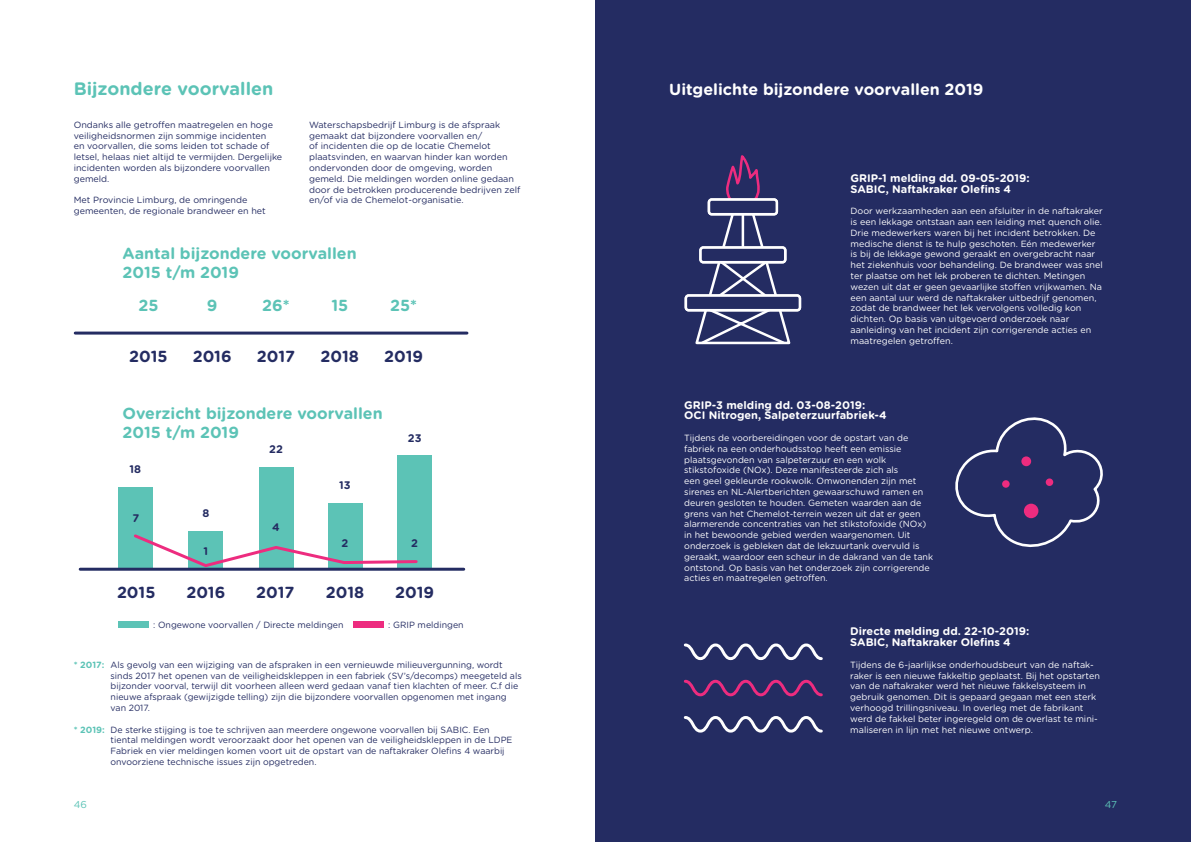
<style>
.page{position:relative;width:1191px;height:842px;background:#fff}
.page>*{position:absolute;margin:0;border:0;box-sizing:border-box;transform-origin:0 0}
.t1{font:700 18px "Gotham Rounded";color:#5cc3b6}
.t2{font:700 16px/19.2px "Gotham Rounded";color:#5cc3b6}
.t3{font:700 16px "Gotham Rounded";color:#242c62}
.t4{font:700 16px "Gotham Rounded";color:#fff}
.t5{font:700 11px/10.8px "Gotham Rounded";color:#fff}
.t6{font:700 11px "Gotham Rounded";color:#242c62}
.t7{font:10px "Gotham Rounded";color:#5cc3b6}
.t8{font:9px/10.8px "Gotham Rounded";color:#fff}
.t9{font:9px/10.8px "Gotham Rounded";color:#242c62}
.s1{font-weight:700;color:#5cc3b6}
</style>
<div class="page">
<div style="left:595px;top:0;width:596px;height:842px;background:#242c62"></div>
<hr style="left:75px;top:332px;width:392px;height:3px;background:#242c62">
<div style="left:118px;top:487px;width:34px;height:82px;background:#5cc3b6"></div>
<div style="left:259px;top:467px;width:34px;height:102px;background:#5cc3b6"></div>
<div style="left:328px;top:503px;width:34px;height:66px;background:#5cc3b6"></div>
<div style="left:397px;top:456px;width:35px;height:113px;background:#5cc3b6"></div>
<div style="left:189px;top:531px;width:34px;height:38px;background:#5cc3b6"></div>
<hr style="left:80px;top:568px;width:384px;height:3px;background:#242c62">
<svg style="left:131px;top:532px;width:288px;height:36px"></svg>
<div style="left:118px;top:621px;width:30px;height:6px;background:#5cc3b6"></div>
<div style="left:353px;top:621px;width:30px;height:6px;background:#ed2c7f"></div>
<svg style="left:693px;top:155px;width:99px;height:190px"></svg>
<div style="left:709px;top:200px;width:68px;height:14px;background:#242c62;border-radius:3px"></div>
<div style="left:707px;top:198px;width:71px;height:17px;border:3px solid #fff;border-radius:3px"></div>
<div style="left:686px;top:296px;width:114px;height:14px;background:#242c62;border-radius:3px"></div>
<div style="left:684px;top:294px;width:117px;height:17px;border:3px solid #fff;border-radius:3px"></div>
<div style="left:700px;top:248px;width:85px;height:14px;background:#242c62;border-radius:3px"></div>
<div style="left:699px;top:246px;width:87px;height:17px;border:3px solid #fff;border-radius:3px"></div>
<svg style="left:955px;top:417px;width:148px;height:131px"></svg>
<div style="left:1024px;top:504px;width:14px;height:14px;background:#ed2c7f;border-radius:50%"></div>
<div style="left:1021px;top:456px;width:10px;height:10px;background:#ed2c7f;border-radius:50%"></div>
<div style="left:1045px;top:478px;width:8px;height:8px;background:#ed2c7f;border-radius:50%"></div>
<div style="left:1002px;top:480px;width:7px;height:8px;background:#ed2c7f;border-radius:50%"></div>
<svg style="left:683px;top:643px;width:140px;height:90px"></svg>
<h1 class="t1" style="left:74px;top:76px;width:201px">Bijzondere voorvallen</h1>
<p class="t9" style="left:74px;top:119px;width:210px">Ondanks alle getroffen maatregelen en hoge veiligheidsnormen zijn sommige incidenten<br>en voorvallen, die soms leiden tot schade of letsel, helaas niet altijd te vermijden. Dergelijke incidenten worden als bijzondere voorvallen gemeld.</p>
<p class="t9" style="left:74px;top:194px;width:194px">Met Provincie Limburg, de omringende gemeenten, de regionale brandweer en het</p>
<p class="t9" style="left:309px;top:119px;width:213px">Waterschapsbedrijf Limburg is de afspraak gemaakt dat bijzondere voorvallen en/<br>of incidenten die op de locatie Chemelot plaatsvinden, en waarvan hinder kan worden ondervonden door de omgeving, worden gemeld. Die meldingen worden online gedaan door de betrokken producerende bedrijven zelf en/of via de Chemelot-organisatie.</p>
<h2 class="t2" style="left:122px;top:243px;width:236px">Aantal bijzondere voorvallen<br>2015 t/m 2019</h2>
<h2 class="t2" style="left:138px;top:295px;width:22px">25</h2>
<h2 class="t2" style="left:207px;top:295px;width:12px">9</h2>
<h2 class="t2" style="left:262px;top:295px;width:29px">26*</h2>
<h2 class="t2" style="left:331px;top:295px;width:18px">15</h2>
<h2 class="t2" style="left:390px;top:295px;width:28px">25*</h2>
<h2 class="t3" style="left:129px;top:345px;width:40px">2015</h2>
<h2 class="t3" style="left:193px;top:345px;width:40px">2016</h2>
<h2 class="t3" style="left:257px;top:345px;width:40px">2017</h2>
<h2 class="t3" style="left:320px;top:345px;width:40px">2018</h2>
<h2 class="t3" style="left:384px;top:345px;width:40px">2019</h2>
<h2 class="t2" style="left:122px;top:403px;width:262px">Overzicht bijzondere voorvallen<br>2015 t/m 2019</h2>
<p class="t6" style="left:129px;top:461px;width:13px">18</p>
<p class="t6" style="left:132px;top:510px;width:8px">7</p>
<p class="t6" style="left:202px;top:505px;width:8px">8</p>
<p class="t6" style="left:269px;top:441px;width:15px">22</p>
<p class="t6" style="left:272px;top:519px;width:9px">4</p>
<p class="t6" style="left:339px;top:477px;width:13px">13</p>
<p class="t6" style="left:408px;top:430px;width:15px">23</p>
<p class="t6" style="left:203px;top:543px;width:6px">1</p>
<p class="t6" style="left:342px;top:535px;width:8px">2</p>
<p class="t6" style="left:411px;top:535px;width:8px">2</p>
<h2 class="t3" style="left:117px;top:581px;width:40px">2015</h2>
<h2 class="t3" style="left:186px;top:581px;width:40px">2016</h2>
<h2 class="t3" style="left:256px;top:581px;width:40px">2017</h2>
<h2 class="t3" style="left:326px;top:581px;width:40px">2018</h2>
<h2 class="t3" style="left:395px;top:581px;width:40px">2019</h2>
<p class="t9" style="left:153px;top:619px;width:192px">: Ongewone voorvallen / Directe meldingen</p>
<p class="t9" style="left:388px;top:619px;width:77px">: GRIP meldingen</p>
<p class="t9" style="left:111px;top:659px;width:413px;text-indent:-37px"><span class="s1">* 2017:</span> Als gevolg van een wijziging van de afspraken in een vernieuwde milieuvergunning, wordt sinds 2017 het openen van de veiligheidskleppen in een fabriek (SV’s/decomps) meegeteld als bijzonder voorval, terwijl dit voorheen alleen werd gedaan vanaf tien klachten of meer. C.f die nieuwe afspraak (gewijzigde telling) zijn die bijzondere voorvallen opgenomen met ingang van 2017.</p>
<p class="t9" style="left:111px;top:724px;width:403px;text-indent:-37px"><span class="s1">* 2019:</span> De sterke stijging is toe te schrijven aan meerdere ongewone voorvallen bij SABIC. Een tiental meldingen wordt veroorzaakt door het openen van de veiligheidskleppen in de LDPE Fabriek en vier meldingen komen voort uit de opstart van de naftakraker Olefins 4 waarbij onvoorziene technische issues zijn opgetreden.</p>
<h2 class="t4" style="left:669px;top:78px;width:316px">Uitgelichte bijzondere voorvallen 2019</h2>
<p class="t5" style="left:850px;top:172px;width:181px">GRIP-1 melding dd. 09-05-2019:<br>SABIC, Naftakraker Olefins 4</p>
<p class="t8" style="left:850px;top:205px;width:254px">Door werkzaamheden aan een afsluiter in de naftakraker is een lekkage ontstaan aan een leiding met quench olie.<br>Drie medewerkers waren bij het incident betrokken. De medische dienst is te hulp geschoten. Eén medewerker is bij de lekkage gewond geraakt en overgebracht naar het ziekenhuis voor behandeling. De brandweer was snel ter plaatse om het lek proberen te dichten. Metingen wezen uit dat er geen gevaarlijke stoffen vrijkwamen. Na een aantal uur werd de naftakraker uitbedrijf genomen, zodat de brandweer het lek vervolgens volledig kon dichten. Op basis van uitgevoerd onderzoek naar aanleiding van het incident zijn corrigerende acties en maatregelen getroffen.</p>
<p class="t5" style="left:684px;top:399px;width:204px">GRIP-3 melding dd. 03-08-2019:<br>OCI Nitrogen, Salpeterzuurfabriek-4</p>
<p class="t8" style="left:684px;top:432px;width:250px">Tijdens de voorbereidingen voor de opstart van de fabriek na een onderhoudsstop heeft een emissie plaatsgevonden van salpeterzuur en een wolk stikstofoxide (NOx). Deze manifesteerde zich als<br>een geel gekleurde rookwolk. Omwonenden zijn met sirenes en NL-Alertberichten gewaarschuwd ramen en deuren gesloten te houden. Gemeten waarden aan de grens van het Chemelot-terrein wezen uit dat er geen alarmerende concentraties van het stikstofoxide (NOx) in het bewoonde gebied werden waargenomen. Uit onderzoek is gebleken dat de lekzuurtank overvuld is geraakt, waardoor een scheur in de dakrand van de tank ontstond. Op basis van het onderzoek zijn corrigerende acties en maatregelen getroffen.</p>
<p class="t5" style="left:850px;top:626px;width:180px">Directe melding dd. 22-10-2019:<br>SABIC, Naftakraker Olefins 4</p>
<p class="t8" style="left:850px;top:659px;width:251px">Tijdens de 6-jaarlijkse onderhoudsbeurt van de naftak&shy;raker is een nieuwe fakkeltip geplaatst. Bij het opstarten van de naftakraker werd het nieuwe fakkelsysteem in gebruik genomen. Dit is gepaard gegaan met een sterk verhoogd trillingsniveau. In overleg met de fabrikant werd de fakkel beter ingeregeld om de overlast te mini&shy;maliseren in lijn met het nieuwe ontwerp.</p>
<p class="t7" style="left:74px;top:798px;width:15px">46</p>
<p class="t7" style="left:1105px;top:798px;width:14px">47</p>
</div>
